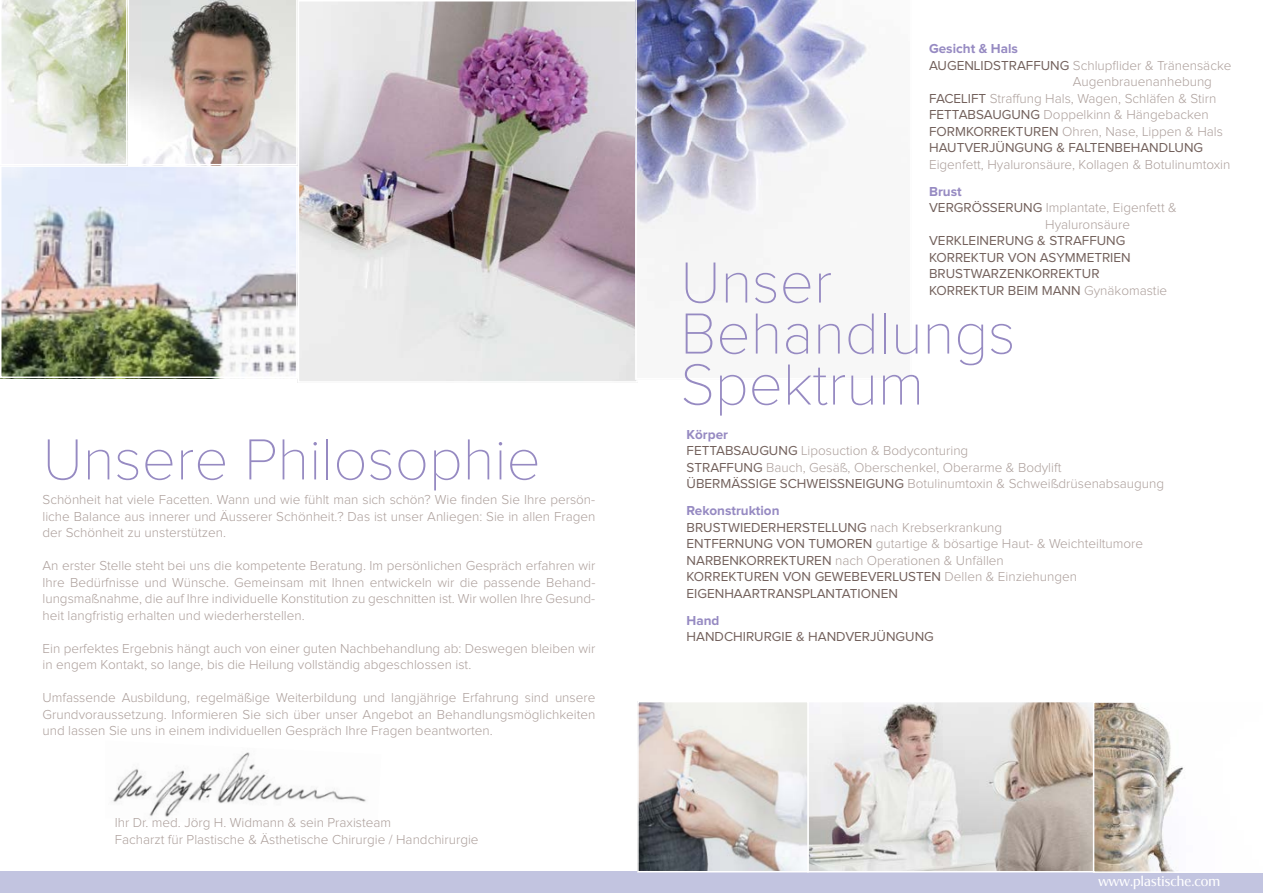
<style>
.page{position:relative;width:1263px;height:893px;background:#fff}
.page>*{position:absolute;margin:0;border:0;box-sizing:border-box;transform-origin:0 0}
.t1{font:100 60px/51px "Proxima Nova";color:#968ac2}
.t2{font:300 13.5px/16.5px "Proxima Nova";color:#ac9f9b;text-align:justify}
.t3{font:13.5px/16.5px "Proxima Nova";color:#72605b}
.t4{font:700 13.5px "Proxima Nova";color:#968ac2}
.t5{font:13.5px "Signata BQ";letter-spacing:.01em;color:#fff}
.s1{font-weight:400;color:#72605b}
.s2{font-weight:300;color:#ac9f9b}
.s3{font-weight:700;color:#968ac2}
</style>
<div class="page">
<img style="left:113px;top:752px;width:253px;height:65px">
<img style="left:301px;top:3px;width:334px;height:377px">
<div style="left:298px;top:0;width:340px;height:383px;border:2px solid #fff"></div>
<img style="left:3px;top:168px;width:292px;height:207px">
<div style="left:0;top:165px;width:298px;height:213px;border:2px solid #fff"></div>
<svg style="left:635px;top:0;width:232px;height:379px"></svg>
<svg style="left:1px;top:0;width:297px;height:165px"></svg>
<div style="left:631px;top:872px;width:632px;height:21px;background:#c2c4e0"></div>
<div style="left:0;top:872px;width:631px;height:21px;background:#c2c4e0"></div>
<img style="left:810px;top:704px;width:283px;height:165px">
<div style="left:807px;top:701px;width:289px;height:171px;border:2px solid #fff"></div>
<svg style="left:640px;top:704px;width:166px;height:165px;background:#c7c2be"></svg>
<div style="left:637px;top:701px;width:172px;height:171px;border:2px solid #fff"></div>
<svg style="left:1093px;top:701px;width:170px;height:172px"></svg>
<p class="t4" style="left:929px;top:41px;width:90px">Gesicht &amp; Hals</p>
<p class="t2" style="left:929px;top:57px;width:304px"><span class="s1">AUGENLIDSTRAFFUNG</span> Schlupflider &amp; Tränensäcke</p>
<p class="t2" style="left:1073px;top:74px;width:141px">Augenbrauenanhebung</p>
<p class="t2" style="left:929px;top:90px;width:289px"><span class="s1">FACELIFT</span> Straffung Hals, Wagen, Schläfen &amp; Stirn</p>
<p class="t2" style="left:929px;top:107px;width:281px"><span class="s1">FETTABSAUGUNG</span> Doppelkinn &amp; Hängebacken</p>
<p class="t2" style="left:929px;top:123px;width:295px"><span class="s1">FORMKORREKTUREN</span> Ohren, Nase, Lippen &amp; Hals</p>
<p class="t3" style="left:929px;top:140px;width:276px">HAUTVERJÜNGUNG &amp; FALTENBEHANDLUNG</p>
<p class="t2" style="left:929px;top:156px;width:303px">Eigenfett, Hyaluronsäure, Kollagen &amp; Botulinumtoxin</p>
<p class="t4" style="left:929px;top:183px;width:34px">Brust</p>
<p class="t2" style="left:929px;top:200px;width:249px"><span class="s1">VERGRÖSSERUNG</span> Implantate, Eigenfett &amp;</p>
<p class="t2" style="left:1045px;top:216px;width:86px">Hyaluronsäure</p>
<p class="t3" style="left:929px;top:233px;width:203px">VERKLEINERUNG &amp; STRAFFUNG<br>KORREKTUR VON ASYMMETRIEN<br>BRUSTWARZENKORREKTUR</p>
<h1 class="t1" style="left:680px;top:258px;width:153px">Unser</h1>
<p class="t3" style="left:929px;top:282px;width:240px">KORREKTUR BEIM MANN <span class="s2">Gynäkomastie</span></p>
<h1 class="t1" style="left:680px;top:309px;width:337px">Behandlungs<br>Spektrum</h1>
<h1 class="t1" style="left:43px;top:435px;width:500px">Unsere Philosophie</h1>
<p class="t2" style="left:687px;top:426px;width:479px;text-align:left"><span class="s3">Körper<br></span><span class="s1">FETTABSAUGUNG</span> Liposuction &amp; Bodyconturing<br><span class="s1">STRAFFUNG</span> Bauch, Gesäß, Oberschenkel, Oberarme &amp; Bodylift<br><span class="s1">ÜBERMÄSSIGE SCHWEISSNEIGUNG</span> Botulinumtoxin &amp; Schweißdrüsenabsaugung</p>
<p class="t3" style="left:687px;top:503px;width:458px"><span class="s3">Rekonstruktion<br></span>BRUSTWIEDERHERSTELLUNG <span class="s2">nach Krebserkrankung<br></span>ENTFERNUNG VON TUMOREN <span class="s2">gutartige &amp; bösartige Haut- &amp; Weichteiltumore </span>NARBENKORREKTUREN <span class="s2">nach Operationen &amp; Unfällen<br></span>KORREKTUREN VON GEWEBEVERLUSTEN <span class="s2">Dellen &amp; Einziehungen </span>EIGENHAARTRANSPLANTATIONEN</p>
<p class="t4" style="left:687px;top:613px;width:34px">Hand</p>
<p class="t3" style="left:687px;top:629px;width:249px">HANDCHIRURGIE &amp; HANDVERJÜNGUNG</p>
<p class="t2" style="left:43px;top:492px;width:554px">Schönheit hat viele Facetten. Wann und wie fühlt man sich schön? Wie finden Sie Ihre persön&shy;liche Balance aus innerer und Äusserer Schönheit.? Das ist unser Anliegen: Sie in allen Fragen der Schönheit zu unsterstützen.</p>
<p class="t2" style="left:43px;top:558px;width:554px">An erster Stelle steht bei uns die kompetente Beratung. Im persönlichen Gespräch erfahren wir Ihre Bedürfnisse und Wünsche. Gemeinsam mit Ihnen entwickeln wir die passende Behand&shy;lungsmaßnahme, die auf Ihre individuelle Konstitution zu geschnitten ist. Wir wollen Ihre Gesund&shy;heit langfristig erhalten und wiederherstellen.</p>
<p class="t2" style="left:43px;top:640px;width:554px">Ein perfektes Ergebnis hängt auch von einer guten Nachbehandlung ab: Deswegen bleiben wir in engem Kontakt, so lange, bis die Heilung vollständig abgeschlossen ist.</p>
<p class="t2" style="left:43px;top:690px;width:554px">Umfassende Ausbildung, regelmäßige Weiterbildung und langjährige Erfahrung sind unsere Grundvoraussetzung. Informieren Sie sich über unser Angebot an Behandlungsmöglichkeiten und lassen Sie uns in einem individuellen Gespräch Ihre Fragen beantworten.</p>
<p class="t2" style="left:115px;top:815px;width:365px">Ihr Dr. med. Jörg H. Widmann &amp; sein Praxisteam<br>Facharzt für Plastische &amp; Ästhetische Chirurgie / Handchirurgie</p>
<p class="t5" style="left:1098px;top:873px;width:124px">www.plastische.com</p>
</div>
